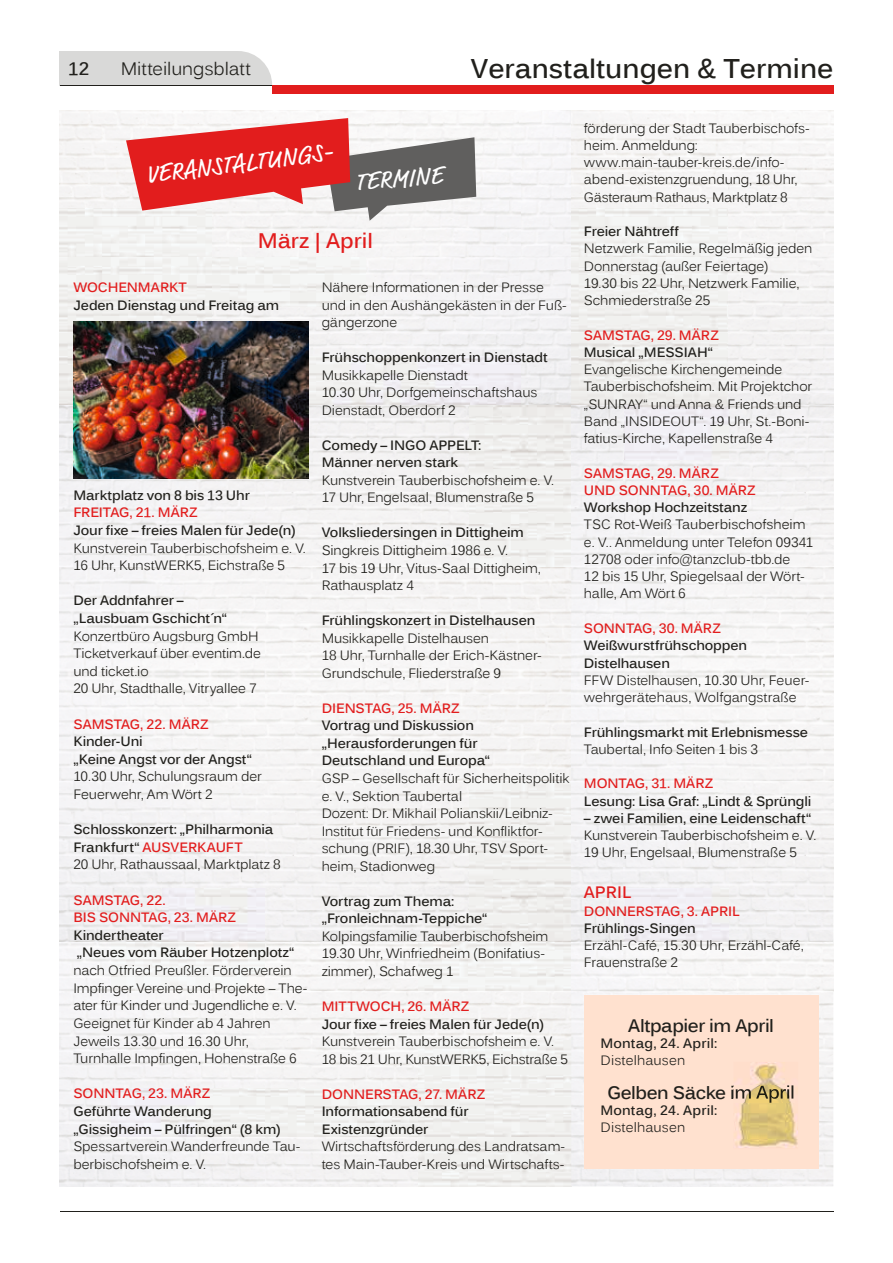
<style>
.page{position:relative;width:893px;height:1263px;background:#fff}
.page>*{position:absolute;margin:0;border:0;box-sizing:border-box;transform-origin:0 0}
.t1{font:700 27px "Kalinga";color:#21201c}
.t2{font:25.05px "Market Web";color:#fff}
.t3{font:700 21px "Kalinga";color:#e21d1d}
.t4{font:700 18px "Kalinga";letter-spacing:-.025em;color:#21201c}
.t5{font:18px "Kalinga";letter-spacing:-.005em;color:#21201c}
.t6{font:700 16.5px "Kalinga";color:#e21d1d}
.t7{font:13.5px/17.5px "Kalinga";letter-spacing:-.01em;color:#21201c}
.t8{font:700 13.5px/17.5px "Kalinga";letter-spacing:-.01em;color:#21201c}
.t9{font:700 13.5px/17.5px "Kalinga";letter-spacing:-.005em;color:#e21d1d}
.t10{font:700 13.5px "Kalinga";letter-spacing:.01em;color:#21201c}
.t11{font:13.5px "Kalinga";letter-spacing:.01em;color:#21201c}
.s1{color:#e21d1d}
.s2{font-weight:400}
</style>
<div class="page">
<hr style="left:60px;top:1211px;width:773px;height:1px;background:#21201c">
<svg style="left:60px;top:51px;width:773px;height:43px"></svg>
<img style="left:59px;top:111px;width:512px;height:1075px">
<img style="left:781px;top:1040px;width:52px;height:146px">
<svg style="left:126px;top:118px;width:350px;height:103px"></svg>
<div style="left:584px;top:995px;width:234px;height:174px;background:#ffe1cf"></div>
<img style="left:735px;top:1062px;width:63px;height:86px">
<img style="left:735px;top:1085px;width:60px;height:18px">
<img style="left:73px;top:321px;width:236px;height:157px">
<h3 class="t4" style="left:68px;top:57px;width:23px">12</h3>
<h3 class="t5" style="left:121px;top:57px;width:132px">Mitteilungsblatt</h3>
<h1 class="t1" style="left:471px;top:51px;width:364px">Veranstaltungen &amp; Termine</h1>
<h2 class="t2" style="left:144px;top:160px;width:192px;rotate:-7deg">VERANSTALTUNGS-</h2>
<h2 class="t2" style="left:354px;top:167px;width:89px;rotate:-4deg">TERMINE</h2>
<h3 class="t3" style="left:258px;top:227px;width:117px">März | April</h3>
<p class="t7" style="left:322px;top:280px;width:246px">Nähere Informationen in der Presse und in den Aushängekästen in der Fuß&shy;gängerzone</p>
<p class="t8" style="left:322px;top:350px;width:227px">Frühschoppenkonzert in Dienstadt</p>
<p class="t7" style="left:322px;top:367px;width:217px">Musikkapelle Dienstadt<br>10.30 Uhr, Dorfgemeinschaftshaus<br>Dienstadt, Oberdorf 2</p>
<p class="t8" style="left:322px;top:437px;width:161px">Comedy – INGO APPELT:<br>Männer nerven stark</p>
<p class="t7" style="left:322px;top:473px;width:234px">Kunstverein Tauberbischofsheim e. V.<br>17 Uhr, Engelsaal, Blumenstraße 5</p>
<p class="t8" style="left:322px;top:525px;width:204px">Volksliedersingen in Dittigheim</p>
<p class="t7" style="left:322px;top:543px;width:221px">Singkreis Dittigheim 1986 e. V.<br>17 bis 19 Uhr, Vitus-Saal Dittigheim,<br>Rathausplatz 4</p>
<p class="t8" style="left:322px;top:613px;width:215px">Frühlingskonzert in Distelhausen</p>
<p class="t7" style="left:322px;top:630px;width:221px">Musikkapelle Distelhausen<br>18 Uhr, Turnhalle der Erich-Kästner-<br>Grundschule, Fliederstraße 9</p>
<p class="t9" style="left:322px;top:700px;width:139px">DIENSTAG, 25. MÄRZ</p>
<p class="t8" style="left:322px;top:718px;width:170px">Vortrag und Diskussion „Herausforderungen für<br>Deutschland und Europa“</p>
<p class="t7" style="left:322px;top:771px;width:249px">GSP – Gesellschaft für Sicherheitspolitik e. V., Sektion Taubertal<br>Dozent: Dr. Mikhail Polianskii/Leibniz-Institut für Friedens- und Konfliktfor&shy;schung (PRIF), 18.30 Uhr, TSV Sport&shy;heim, Stadionweg</p>
<p class="t8" style="left:322px;top:893px;width:167px">Vortrag zum Thema: „Fronleichnam-Teppiche“</p>
<p class="t7" style="left:322px;top:928px;width:228px">Kolpingsfamilie Tauberbischofsheim<br>19.30 Uhr, Winfriedheim (Bonifatius&shy;zimmer), Schafweg 1</p>
<p class="t9" style="left:322px;top:999px;width:149px">MITTWOCH, 26. MÄRZ</p>
<p class="t8" style="left:322px;top:1016px;width:224px">Jour fixe – freies Malen für Jede(n)</p>
<p class="t7" style="left:322px;top:1034px;width:248px">Kunstverein Tauberbischofsheim e. V.<br>18 bis 21 Uhr, KunstWERK5, Eichstraße 5</p>
<p class="t9" style="left:322px;top:1086px;width:165px">DONNERSTAG, 27. MÄRZ</p>
<p class="t8" style="left:322px;top:1104px;width:148px">Informationsabend für<br>Existenzgründer</p>
<p class="t7" style="left:322px;top:1139px;width:245px">Wirtschaftsförderung des Landratsam&shy;tes Main-Tauber-Kreis und Wirtschafts-</p>
<p class="t9" style="left:73px;top:280px;width:115px">WOCHENMARKT</p>
<p class="t8" style="left:73px;top:297px;width:207px">Jeden Dienstag und Freitag am</p>
<p class="t8" style="left:73px;top:487px;width:178px">Marktplatz von 8 bis 13 Uhr</p>
<p class="t9" style="left:73px;top:505px;width:126px">FREITAG, 21. MÄRZ</p>
<p class="t8" style="left:73px;top:523px;width:224px">Jour fixe – freies Malen für Jede(n)</p>
<p class="t7" style="left:73px;top:540px;width:234px">Kunstverein Tauberbischofsheim e. V.<br>16 Uhr, KunstWERK5, Eichstraße 5</p>
<p class="t8" style="left:73px;top:593px;width:155px">Der Addnfahrer – „Lausbuam Gschicht´n“</p>
<p class="t7" style="left:73px;top:628px;width:189px">Konzertbüro Augsburg GmbH<br>Ticketverkauf über eventim.de und ticket.io<br>20 Uhr, Stadthalle, Vitryallee 7</p>
<p class="t9" style="left:73px;top:716px;width:137px">SAMSTAG, 22. MÄRZ</p>
<p class="t8" style="left:73px;top:734px;width:180px">Kinder-Uni<br>„Keine Angst vor der Angst“</p>
<p class="t7" style="left:73px;top:769px;width:190px">10.30 Uhr, Schulungsraum der<br>Feuerwehr, Am Wört 2</p>
<p class="t8" style="left:73px;top:822px;width:209px">Schlosskonzert: „Philharmonia<br>Frankfurt“ <span class="s1">AUSVERKAUFT<br></span><span class="s2">20 Uhr, Rathaussaal, Marktplatz 8</span></p>
<p class="t9" style="left:73px;top:892px;width:164px">SAMSTAG, 22.<br>BIS SONNTAG, 23. MÄRZ</p>
<p class="t8" style="left:73px;top:927px;width:222px">Kindertheater<br>„Neues vom Räuber Hotzenplotz“</p>
<p class="t7" style="left:73px;top:963px;width:236px">nach Otfried Preußler. Förderverein Impfinger Vereine und Projekte – The&shy;ater für Kinder und Jugendliche e. V.<br>Geeignet für Kinder ab 4 Jahren Jeweils 13.30 und 16.30 Uhr, Turnhalle Impfingen, Hohenstraße 6</p>
<p class="t9" style="left:73px;top:1086px;width:138px">SONNTAG, 23. MÄRZ</p>
<p class="t8" style="left:73px;top:1104px;width:209px">Geführte Wanderung „Gissigheim – Pülfringen“ (8 km)</p>
<p class="t7" style="left:73px;top:1139px;width:229px">Spessartverein Wanderfreunde Tau&shy;berbischofsheim e. V.</p>
<p class="t7" style="left:584px;top:121px;width:227px">förderung der Stadt Tauberbischofs&shy;heim. Anmeldung: www.main-tauber-kreis.de/info&shy;abend-existenzgruendung, 18 Uhr,<br>Gästeraum Rathaus, Marktplatz 8</p>
<p class="t8" style="left:584px;top:224px;width:97px">Freier Nähtreff</p>
<p class="t7" style="left:584px;top:241px;width:230px">Netzwerk Familie, Regelmäßig jeden<br>Donnerstag (außer Feiertage)<br>19.30 bis 22 Uhr, Netzwerk Familie,<br>Schmiederstraße 25</p>
<p class="t9" style="left:584px;top:327px;width:136px">SAMSTAG, 29. MÄRZ</p>
<p class="t8" style="left:584px;top:345px;width:131px">Musical „MESSIAH“</p>
<p class="t7" style="left:584px;top:362px;width:230px">Evangelische Kirchengemeinde Tauberbischofsheim. Mit Projektchor „SUNRAY“ und Anna &amp; Friends und Band „INSIDEOUT“. 19 Uhr, St.-Boni&shy;fatius-Kirche, Kapellenstraße 4</p>
<p class="t9" style="left:584px;top:466px;width:173px">SAMSTAG, 29. MÄRZ<br>UND SONNTAG, 30. MÄRZ</p>
<p class="t8" style="left:584px;top:500px;width:165px">Workshop Hochzeitstanz</p>
<p class="t7" style="left:584px;top:517px;width:231px">TSC Rot-Weiß Tauberbischofsheim e. V.. Anmeldung unter Telefon 09341<br>12708 oder info@tanzclub-tbb.de<br>12 bis 15 Uhr, Spiegelsaal der Wört&shy;halle, Am Wört 6</p>
<p class="t9" style="left:584px;top:621px;width:139px">SONNTAG, 30. MÄRZ</p>
<p class="t8" style="left:584px;top:638px;width:165px">Weißwurstfrühschoppen<br>Distelhausen</p>
<p class="t7" style="left:584px;top:673px;width:227px">FFW Distelhausen, 10.30 Uhr, Feuer&shy;wehrgerätehaus, Wolfgangstraße</p>
<p class="t8" style="left:584px;top:724px;width:226px">Frühlingsmarkt mit Erlebnismesse</p>
<p class="t7" style="left:584px;top:741px;width:176px">Taubertal, Info Seiten 1 bis 3</p>
<p class="t9" style="left:584px;top:776px;width:131px">MONTAG, 31. MÄRZ</p>
<p class="t8" style="left:584px;top:793px;width:229px">Lesung: Lisa Graf: „Lindt &amp; Sprüngli</p>
<p class="t8" style="left:584px;top:810px;width:229px">– zwei Familien, eine Leidenschaft“</p>
<p class="t7" style="left:584px;top:828px;width:234px">Kunstverein Tauberbischofsheim e. V.<br>19 Uhr, Engelsaal, Blumenstraße 5</p>
<p class="t6" style="left:584px;top:882px;width:49px">APRIL</p>
<p class="t9" style="left:584px;top:903px;width:157px">DONNERSTAG, 3. APRIL</p>
<p class="t8" style="left:584px;top:921px;width:113px">Frühlings-Singen</p>
<p class="t7" style="left:584px;top:938px;width:221px">Erzähl-Café, 15.30 Uhr, Erzähl-Café,<br>Frauenstraße 2</p>
<h3 class="t4" style="left:628px;top:1014px;width:147px">Altpapier im April</h3>
<p class="t10" style="left:601px;top:1035px;width:118px">Montag, 24. April:</p>
<p class="t11" style="left:601px;top:1051px;width:86px">Distelhausen</p>
<h3 class="t4" style="left:607px;top:1080px;width:189px">Gelben Säcke im April</h3>
<p class="t10" style="left:601px;top:1101px;width:118px">Montag, 24. April:</p>
<p class="t11" style="left:601px;top:1118px;width:86px">Distelhausen</p>
</div>
